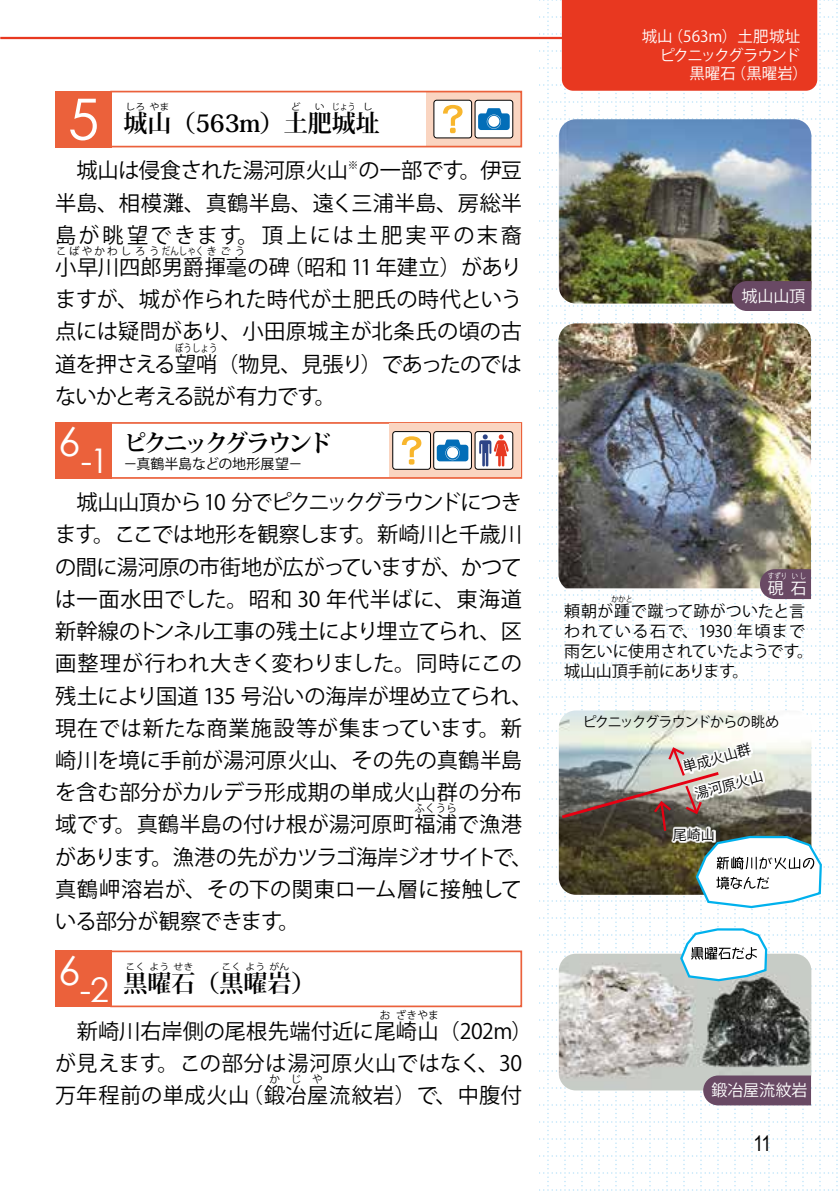
<style>
.page{position:relative;width:840px;height:1191px;background:#fff}
.page>*{position:absolute;margin:0;border:0;box-sizing:border-box;transform-origin:0 0}
.t1{font:56.6px "Century Gothic";color:#fff}
.t2{font:34px "Century Gothic";color:#fff}
.t3{font:700 24px "Koz Min Pro";color:#000}
.t4{font:700 24px "Koz Min Pro";letter-spacing:-.155em;color:#000}
.t5{font:700 24px "Koz Min Pro";letter-spacing:-.025em;color:#000}
.t6{font:21.2px/32.2px "Koz Go Pro";letter-spacing:-.005em;color:#000}
.t7{font:21.2px/32.2px "Koz Go Pro";letter-spacing:.015em;color:#000}
.t8{font:21.2px "Koz Go Pro";letter-spacing:-.045em;color:#000}
.t9{font:21.2px "Arial Narrow";color:#000}
.t10{font:16px/20px "Koz Go Pro";color:#000}
.t11{font:16px "Koz Go Pro";letter-spacing:-.01em;color:#fff}
.t12{font:15.4px "Koz Go Pro";letter-spacing:-.005em;color:#fff}
.t13{font:15.4px "Koz Go Pro";letter-spacing:-.105em;color:#fff}
.t14{font:14px "Koz Go Pro";letter-spacing:-.065em;color:#000}
.t15{font:14px "Koz Go Pro";letter-spacing:-.005em;color:#000}
.t16{font:14px/28.8px "Koz Go Pro";letter-spacing:-.04em;color:#000}
.t17{font:10.6px "Koz Go Pro";letter-spacing:.2em;color:#000}
.t18{font:10.6px "Koz Go Pro";letter-spacing:.025em;color:#000}
.t19{font:10.6px "Koz Go Pro";letter-spacing:.025em;color:#000;scale:.8 1}
.t20{font:9px "Koz Go Pro";color:#000;scale:1.11 1}
.t21{font:9px "Koz Go Pro";color:#000;scale:.89 1}
.t22{font:8px "Koz Go Pro";color:#fff;scale:.8 1}
.t23{font:8px "Koz Go Pro";color:#000;scale:.9 1}
</style>
<div class="page">
<svg style="left:539px;top:0;width:299px;height:1191px"></svg>
<hr style="left:0;top:37px;width:571px;height:2px;background:#e83820">
<div style="left:561px;top:0;width:255px;height:91px;background:#e83820"></div>
<img style="left:558px;top:119px;width:252px;height:184px">
<img style="left:558px;top:710px;width:252px;height:35px">
<img style="left:558px;top:953px;width:252px;height:137px">
<div style="left:731px;top:281px;width:79px;height:30px;background:#694964"></div>
<img style="left:558px;top:323px;width:252px;height:265px">
<svg style="left:759px;top:569px;width:51px;height:30px;background:#70536a"></svg>
<svg style="left:702px;top:1075px;width:108px;height:30px;background:#6f516a"></svg>
<div style="left:426px;top:92px;width:94px;height:54px;background:#fad5c1"></div>
<div style="left:433px;top:100px;width:38px;height:38px;background:#fff;border-radius:3px"></div>
<div style="left:433px;top:100px;width:38px;height:38px;border:1px solid #000;border-radius:3px"></div>
<svg style="left:443px;top:105px;width:19px;height:28px"></svg>
<div style="left:55px;top:91px;width:57px;height:56px;background:#eb613b"></div>
<div style="left:110px;top:91px;width:412px;height:56px;border:2px solid #eb613b"></div>
<div style="left:475px;top:100px;width:37px;height:38px;background:#fff;border-radius:3px"></div>
<div style="left:474px;top:100px;width:39px;height:38px;border:1px solid #000;border-radius:3px"></div>
<div style="left:478px;top:113px;width:31px;height:17px;background:#036eb8;border-radius:3px"></div>
<svg style="left:485px;top:108px;width:17px;height:21px"></svg>
<div style="left:55px;top:422px;width:57px;height:57px;background:#eb613b"></div>
<div style="left:110px;top:422px;width:412px;height:57px;border:2px solid #eb613b"></div>
<div style="left:388px;top:424px;width:132px;height:53px;background:#fad5c1"></div>
<div style="left:475px;top:431px;width:37px;height:38px;background:#fff;border-radius:3px"></div>
<div style="left:474px;top:431px;width:39px;height:38px;border:1px solid #000;border-radius:3px"></div>
<svg style="left:479px;top:434px;width:29px;height:32px"></svg>
<div style="left:392px;top:431px;width:38px;height:38px;background:#fff;border-radius:3px"></div>
<div style="left:392px;top:431px;width:38px;height:38px;border:1px solid #000;border-radius:3px"></div>
<svg style="left:401px;top:436px;width:20px;height:28px"></svg>
<div style="left:433px;top:431px;width:38px;height:38px;background:#fff;border-radius:3px"></div>
<div style="left:433px;top:431px;width:38px;height:38px;border:1px solid #000;border-radius:3px"></div>
<div style="left:436px;top:445px;width:32px;height:16px;background:#036eb8;border-radius:3px"></div>
<svg style="left:444px;top:439px;width:17px;height:21px"></svg>
<div style="left:55px;top:950px;width:57px;height:57px;background:#eb613b"></div>
<div style="left:110px;top:950px;width:412px;height:57px;border:2px solid #eb613b"></div>
<div style="left:681px;top:740px;width:71px;height:33px;background:linear-gradient(to right,#fafae3,#fffdfb)"></div>
<img style="left:558px;top:745px;width:264px;height:164px">
<svg style="left:678px;top:927px;width:90px;height:55px"></svg>
<h1 class="t1" style="left:68px;top:84px;width:33px">5</h1>
<p class="t20" style="left:125px;top:101px;width:41px">しろやま</p>
<p class="t20" style="left:291px;top:101px;width:11px">ど</p>
<p class="t20" style="left:315px;top:101px;width:11px">い</p>
<p class="t21" style="left:332px;top:101px;width:28px">じょう</p>
<p class="t20" style="left:363px;top:101px;width:11px">し</p>
<p class="t3" style="left:123px;top:106px;width:258px">城山（563m）土肥城址</p>
<p class="t6" style="left:55px;top:155px;width:468px;text-align:justify">　城山は侵食された湯河原火山<sup>※</sup>の一部です。伊豆半島、相模灘、真鶴半島、遠く三浦半島、房総半島が眺望できます。頂上には土肥実平の末裔小早川四郎男爵揮毫の碑（昭和 11 年建立）があり</p>
<p class="t17" style="left:56px;top:244px;width:190px">こばやかわしろうだんしゃくきごう</p>
<p class="t6" style="left:55px;top:284px;width:468px;text-align:justify">ますが、城が作られた時代が土肥氏の時代という点には疑問があり、小田原城主が北条氏の頃の古道を押さえる望哨（物見、見張り）であったのでは</p>
<p class="t19" style="left:175px;top:341px;width:54px">ぼうしょう</p>
<p class="t8" style="left:55px;top:382px;width:282px">ないかと考える説が有力です。</p>
<h2 class="t2" style="left:58px;top:440px;width:53px"><sup>6</sup>-1</h2>
<p class="t4" style="left:123px;top:425px;width:210px">ピクニックグラウンド</p>
<p class="t15" style="left:123px;top:454px;width:180px">－真鶴半島などの地形展望－</p>
<p class="t6" style="left:55px;top:487px;width:478px">　城山山頂から 10 分でピクニックグラウンドにつきます。ここでは地形を観察します。新崎川と千歳川の間に湯河原の市街地が広がっていますが、かつては一面水田でした。昭和 30 年代半ばに、東海道新幹線のトンネル工事の残土により埋立てられ、区画整理が行われ大きく変わりました。同時にこの残土により国道 135 号沿いの海岸が埋め立てられ、現在では新たな商業施設等が集まっています。新崎川を境に手前が湯河原火山、その先の真鶴半島を含む部分がカルデラ形成期の単成火山群の分布域です。真鶴半島の付け根が湯河原町福浦で漁港</p>
<p class="t18" style="left:414px;top:801px;width:44px">ふくうら</p>
<p class="t6" style="left:55px;top:841px;width:479px">があります。漁港の先がカツラゴ海岸ジオサイトで、真鶴岬溶岩が、その下の関東ローム層に接触している部分が観察できます。</p>
<h2 class="t2" style="left:58px;top:968px;width:91px"><sup>6</sup>-2 <sup>黒</sup></h2>
<p class="t20" style="left:221px;top:960px;width:63px">こくようがん</p>
<p class="t20" style="left:125px;top:960px;width:63px">こくようせき</p>
<p class="t5" style="left:147px;top:965px;width:169px">曜石（黒曜岩）</p>
<p class="t18" style="left:379px;top:1008px;width:12px">お</p>
<p class="t18" style="left:395px;top:1008px;width:44px">ざきやま</p>
<p class="t7" style="left:55px;top:1047px;width:468px">が見えます。この部分は湯河原火山ではなく、30万年程前の単成火山（鍛冶屋流紋岩）で、中腹付</p>
<p class="t6" style="left:55px;top:1015px;width:479px">　新崎川右岸側の尾根先端付近に尾崎山（202m）</p>
<p class="t18" style="left:269px;top:1072px;width:55px">かじや</p>
<p class="t12" style="left:641px;top:26px;width:160px">城山（563m）土肥城址</p>
<p class="t13" style="left:659px;top:45px;width:142px">ピクニックグラウンド</p>
<p class="t12" style="left:689px;top:63px;width:120px">黒曜石（黒曜岩）</p>
<p class="t11" style="left:741px;top:286px;width:65px">城山山頂</p>
<p class="t22" style="left:767px;top:571px;width:26px">すずり</p>
<p class="t22" style="left:791px;top:571px;width:20px">いし</p>
<p class="t10" style="left:564px;top:602px;width:242px">頼朝が踵で蹴って跡がついたと言</p>
<p class="t11" style="left:767px;top:578px;width:40px">硯石</p>
<p class="t23" style="left:611px;top:594px;width:25px">かかと</p>
<p class="t10" style="left:564px;top:622px;width:250px">われている石で、1930 年頃まで雨乞いに使用されていたようです。城山山頂手前にあります。</p>
<p class="t14" style="left:582px;top:713px;width:198px">ピクニックグラウンドからの眺め</p>
<p class="t16" style="left:679px;top:754px;width:76px;rotate:-16deg">単成火山群湯河原火山</p>
<p class="t16" style="left:672px;top:820px;width:43px">尾崎山</p>
<p class="t11" style="left:711px;top:1080px;width:97px">鍛冶屋流紋岩</p>
<p class="t9" style="left:752px;top:1128px;width:19px">11</p>
</div>
